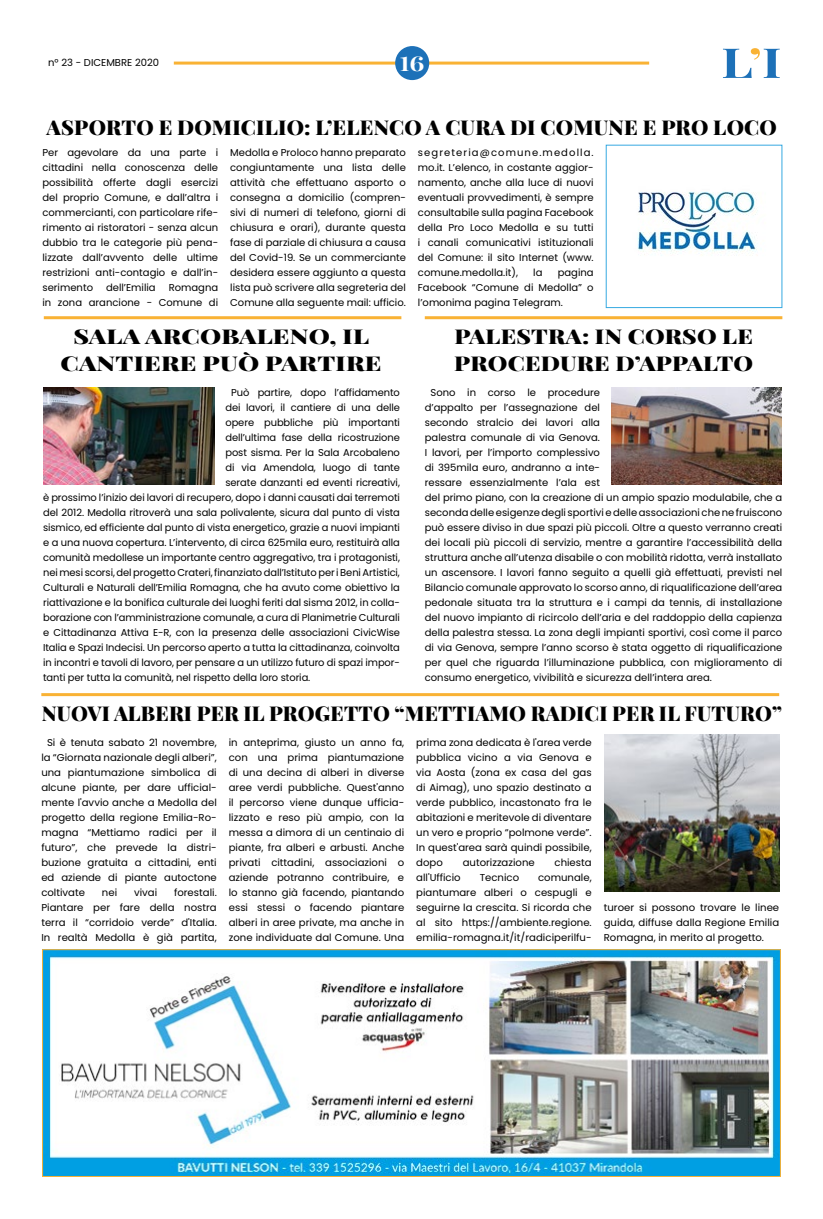
<style>
.page{position:relative;width:823px;height:1219px;background:#fff}
.page>*{position:absolute;margin:0;border:0;box-sizing:border-box;transform-origin:0 0}
.ph-titoli_brevi{font:900 20px "Playfair Display SC";letter-spacing:.01em;color:#000}
.ph-titoli_brevi-2{font:900 20px "Playfair Display SC";letter-spacing:.01em;color:#000;scale:1.05 1}
.ph-titoli_brevi-3{font:900 20px/27px "Playfair Display SC";letter-spacing:.01em;color:#000;scale:1.19 1}
.ph-titoli_brevi-4{font:900 20px/27px "Playfair Display SC";letter-spacing:.01em;color:#000;text-align:center;scale:1.28 1}
.t1{font:700 20px "Playfair Display SC";color:#fff;scale:1.25 1}
.ph-testo_articolo{font:10px/15px "Poppins";color:#000;text-align:justify}
</style>
<div class="page">
<hr style="left:174px;top:62px;width:474px;height:3px;background:#f9b234">
<div style="left:395px;top:46px;width:34px;height:34px;background:#1d71b8;border-radius:50%"></div>
<svg style="left:723px;top:48px;width:56px;height:30px"></svg>
<img style="left:44px;top:951px;width:734px;height:224px">
<div style="left:42px;top:949px;width:738px;height:228px;border:1px solid #f9b234"></div>
<hr style="left:41px;top:693px;width:737px;height:3px;background:#f9b234">
<hr style="left:44px;top:316px;width:357px;height:3px;background:#f9b234">
<hr style="left:424px;top:316px;width:357px;height:3px;background:#f9b234">
<img style="left:637px;top:191px;width:121px;height:65px">
<div style="left:605px;top:145px;width:177px;height:163px;border:1px solid #36a9e1"></div>
<img style="left:611px;top:388px;width:170px;height:96px">
<img style="left:44px;top:388px;width:170px;height:96px">
<img style="left:604px;top:734px;width:175px;height:157px">
<p class="ph-testo_articolo" style="left:48px;top:55px;width:112px">n° 23 - DICEMBRE 2020</p>
<h1 class="t1" style="left:399px;top:51px;width:21px">16</h1>
<p class="ph-titoli_brevi-2" style="left:46px;top:115px;width:696px">ASPORTO E DOMICILIO: L’ELENCO A CURA DI COMUNE E PRO LOCO</p>
<p class="ph-testo_articolo" style="left:42px;top:145px;width:177px">Per agevolare da una parte i cittadini nella conoscenza delle possibilità offerte dagli esercizi del proprio Comune, e dall’altra i commercianti, con particolare rife&shy;rimento ai ristoratori - senza alcun dubbio tra le categorie più pena&shy;lizzate dall’avvento delle ultime restrizioni anti-contagio e dall’in&shy;serimento</p>
<p class="ph-testo_articolo" style="left:106px;top:280px;width:51px">dell’Emilia</p>
<p class="ph-testo_articolo" style="left:42px;top:280px;width:177px;text-align:right">Romagna<br>in zona arancione - Comune di</p>
<p class="ph-testo_articolo" style="left:230px;top:145px;width:177px">Medolla e Proloco hanno preparato congiuntamente una lista delle attività che effettuano asporto o consegna a domicilio (compren&shy;sivi di numeri di telefono, giorni di chiusura e orari), durante questa fase di parziale di chiusura a causa del Covid-19. Se un commerciante desidera essere aggiunto a questa lista può scrivere alla segreteria del Comune alla seguente mail: ufficio.</p>
<p class="ph-testo_articolo" style="left:417px;top:145px;width:177px">segreteria@comune.medolla. mo.it. L’elenco, in costante aggior&shy;namento, anche alla luce di nuovi eventuali provvedimenti, è sempre consultabile sulla pagina Facebook della Pro Loco Medolla e su tutti i canali comunicativi istituzionali del Comune: il sito Internet (www. comune.medolla.it),</p>
<p class="ph-testo_articolo" style="left:417px;top:265px;width:177px;text-indent:140px">pagina Facebook “Comune di Medolla” o l’omonima pagina Telegram.</p>
<p class="ph-testo_articolo" style="left:533px;top:265px;width:11px">la</p>
<p class="ph-titoli_brevi-4" style="left:60px;top:323px;width:252px">SALA ARCOBALENO, IL<br>CANTIERE PUÒ PARTIRE</p>
<p class="ph-testo_articolo" style="left:231px;top:385px;width:170px">Può partire, dopo l’affidamento</p>
<p class="ph-testo_articolo" style="left:225px;top:400px;width:176px">dei lavori, il cantiere di una delle</p>
<p class="ph-testo_articolo" style="left:225px;top:415px;width:176px">opere pubbliche più importanti</p>
<p class="ph-testo_articolo" style="left:225px;top:430px;width:176px">dell’ultima fase della ricostruzione</p>
<p class="ph-testo_articolo" style="left:225px;top:445px;width:176px">post sisma. Per la Sala Arcobaleno</p>
<p class="ph-testo_articolo" style="left:225px;top:460px;width:176px">di via Amendola, luogo di tante</p>
<p class="ph-testo_articolo" style="left:225px;top:475px;width:176px">serate danzanti ed eventi ricreativi,</p>
<p class="ph-testo_articolo" style="left:43px;top:490px;width:358px">è prossimo l’inizio dei lavori di recupero, dopo i danni causati dai terremoti</p>
<p class="ph-testo_articolo" style="left:43px;top:505px;width:358px">del 2012. Medolla ritroverà una sala polivalente, sicura dal punto di vista</p>
<p class="ph-testo_articolo" style="left:43px;top:520px;width:358px">sismico, ed efficiente dal punto di vista energetico, grazie a nuovi impianti</p>
<p class="ph-testo_articolo" style="left:43px;top:535px;width:358px">e a una nuova copertura. L’intervento, di circa 625mila euro, restituirà alla</p>
<p class="ph-testo_articolo" style="left:43px;top:550px;width:358px">comunità medollese un importante centro aggregativo, tra i protagonisti,</p>
<p class="ph-testo_articolo" style="left:43px;top:565px;width:358px">nei mesi scorsi, del progetto Crateri, finanziato dall’Istituto per i Beni Artistici,</p>
<p class="ph-testo_articolo" style="left:43px;top:580px;width:358px">Culturali e Naturali dell’Emilia Romagna, che ha avuto come obiettivo la</p>
<p class="ph-testo_articolo" style="left:43px;top:595px;width:358px">riattivazione e la bonifica culturale dei luoghi feriti dal sisma 2012, in colla-</p>
<p class="ph-testo_articolo" style="left:43px;top:610px;width:358px">borazione con l’amministrazione comunale, a cura di Planimetrie Culturali</p>
<p class="ph-testo_articolo" style="left:43px;top:625px;width:358px">e Cittadinanza Attiva E-R, con la presenza delle associazioni CivicWise</p>
<p class="ph-testo_articolo" style="left:43px;top:640px;width:358px">Italia e Spazi Indecisi. Un percorso aperto a tutta la cittadinanza, coinvolta</p>
<p class="ph-testo_articolo" style="left:43px;top:655px;width:358px">in incontri e tavoli di lavoro, per pensare a un utilizzo futuro di spazi impor-</p>
<p class="ph-testo_articolo" style="left:43px;top:670px;width:268px">tanti per tutta la comunità, nel rispetto della loro storia.</p>
<p class="ph-titoli_brevi-3" style="left:454px;top:323px;width:253px">PALESTRA: IN CORSO LE<br>PROCEDURE D’APPALTO</p>
<p class="ph-testo_articolo" style="left:424px;top:385px;width:359px;text-align:left;text-indent:6px">Sono in corso le procedure<br>d’appalto per l’assegnazione del<br>secondo stralcio dei lavori alla<br>palestra comunale di via Genova.<br>I lavori, per l’importo complessivo<br>di 395mila euro, andranno a inte-<br>ressare essenzialmente l’ala est<br>del primo piano, con la creazione di un ampio spazio modulabile, che a seconda delle esigenze degli sportivi e delle associazioni che ne fruiscono può essere diviso in due spazi più piccoli. Oltre a questo verranno creati dei locali più piccoli di servizio, mentre a garantire l’accessibilità della struttura anche all’utenza disabile o con mobilità ridotta, verrà installato un ascensore. I lavori fanno seguito a quelli già effettuati, previsti nel Bilancio comunale approvato lo scorso anno, di riqualificazione dell’area pedonale situata tra la struttura e i campi da tennis, di installazione del nuovo impianto di ricircolo dell’aria e del raddoppio della capienza della palestra stessa. La zona degli impianti sportivi, così come il parco di via Genova, sempre l’anno scorso è stata oggetto di riqualificazione per quel che riguarda l’illuminazione pubblica, con miglioramento di consumo energetico, vivibilità e sicurezza dell’intera area.</p>
<p class="ph-titoli_brevi" style="left:42px;top:701px;width:741px">NUOVI ALBERI PER IL PROGETTO “METTIAMO RADICI PER IL FUTURO”</p>
<p class="ph-testo_articolo" style="left:41px;top:735px;width:177px;text-indent:6px">Si è tenuta sabato 21 novembre, la “Giornata nazionale degli alberi”, una piantumazione simbolica di alcune piante, per dare ufficial&shy;mente l'avvio anche a Medolla del progetto della regione Emilia-Ro&shy;magna “Mettiamo radici per il futuro”, che prevede la distri&shy;buzione gratuita a cittadini, enti ed aziende di piante autoctone coltivate</p>
<p class="ph-testo_articolo" style="left:41px;top:885px;width:177px;text-indent:133px">forestali.<br>Piantare per fare della nostra terra il “corridoio verde” d'Italia.<br>In realtà Medolla è già partita,</p>
<p class="ph-testo_articolo" style="left:102px;top:885px;width:17px">nei</p>
<p class="ph-testo_articolo" style="left:134px;top:885px;width:25px">vivai</p>
<p class="ph-testo_articolo" style="left:229px;top:735px;width:177px">in anteprima, giusto un anno fa, con una prima piantumazione di una decina di alberi in diverse aree verdi pubbliche. Quest'anno il percorso viene dunque ufficia&shy;lizzato e reso più ampio, con la messa a dimora di un centinaio di piante, fra alberi e arbusti. Anche privati cittadini, associazioni o aziende potranno contribuire, e lo stanno già facendo, piantando essi stessi o facendo piantare alberi in aree private, ma anche in zone individuate dal Comune. Una</p>
<p class="ph-testo_articolo" style="left:416px;top:735px;width:177px">prima zona dedicata è l'area verde pubblica vicino a via Genova e via Aosta (zona ex casa del gas di Aimag), uno spazio destinato a verde pubblico, incastonato fra le abitazioni e meritevole di diventare un vero e proprio “polmone verde”.<br>In quest'area sarà quindi possibile, dopo</p>
<p class="ph-testo_articolo" style="left:462px;top:855px;width:73px">autorizzazione</p>
<p class="ph-testo_articolo" style="left:554px;top:855px;width:39px">chiesta</p>
<p class="ph-testo_articolo" style="left:416px;top:870px;width:46px">all'Ufficio</p>
<p class="ph-testo_articolo" style="left:479px;top:870px;width:41px">Tecnico</p>
<p class="ph-testo_articolo" style="left:416px;top:870px;width:177px;text-indent:122px">comunale, piantumare alberi o cespugli e seguirne la crescita. Si ricorda che al sito https://ambiente.regione. emilia-romagna.it/it/radiciperilfu-</p>
<p class="ph-testo_articolo" style="left:603px;top:900px;width:177px">turoer si possono trovare le linee guida, diffuse dalla Regione Emilia Romagna, in merito al progetto.</p>
</div>
